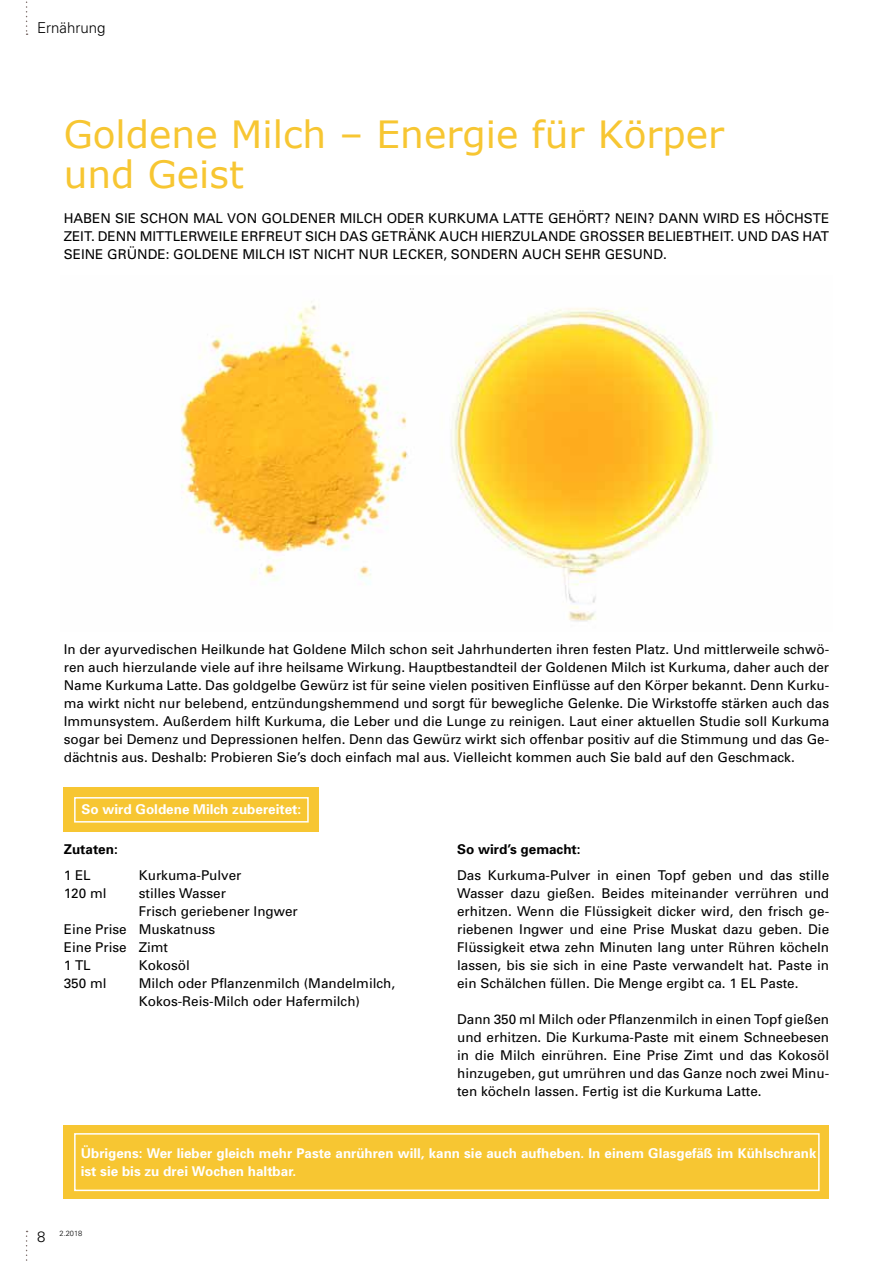
<style>
.page{position:relative;width:893px;height:1263px;background:#fff}
.page>*{position:absolute;margin:0;border:0;box-sizing:border-box;transform-origin:0 0}
.t1{font:37.5px/40.5px "Verdana";color:#f7c632}
.t2{font:300 15px "Univers";color:#000}
.t3{font:13.5px/18px "Univers";color:#000;text-align:justify}
.t4{font:700 13.5px/18px "Univers";color:#fff}
.t5{font:700 13.5px "Univers";color:#000}
.t6{font:300 7.5px "Univers";color:#000}
.s1{font-size:15px}
</style>
<div class="page">
<svg style="left:26px;top:1px;width:2px;height:34px"></svg>
<svg style="left:26px;top:1231px;width:2px;height:30px"></svg>
<div style="left:64px;top:1125px;width:765px;height:74px;background:#f7c632"></div>
<div style="left:64px;top:787px;width:255px;height:44px;background:#f7c632"></div>
<div style="left:74px;top:1133px;width:746px;height:58px;border:2px solid #fff"></div>
<div style="left:74px;top:797px;width:235px;height:25px;border:2px solid #fff"></div>
<img style="left:180px;top:301px;width:537px;height:321px">
<p class="t2" style="left:37px;top:19px;width:70px">Ernährung</p>
<h1 class="t1" style="left:64px;top:113px;width:662px">Goldene Milch – Energie für Körper und Geist</h1>
<p class="t3" style="left:64px;top:209px;width:767px">HABEN SIE SCHON MAL VON GOLDENER MILCH ODER KURKUMA LATTE GEHÖRT? NEIN? DANN WIRD ES HÖCHSTE ZEIT. DENN MITTLERWEILE ERFREUT SICH DAS GETRÄNK AUCH HIERZULANDE GROSSER BELIEBTHEIT. UND DAS HAT SEINE GRÜNDE: GOLDENE MILCH IST NICHT NUR LECKER, SONDERN AUCH SEHR GESUND.</p>
<p class="t3" style="left:64px;top:640px;width:767px">In der ayurvedischen Heilkunde hat Goldene Milch schon seit Jahrhunderten ihren festen Platz. Und mittlerweile schwö&shy;ren auch hierzulande viele auf ihre heilsame Wirkung. Hauptbestandteil der Goldenen Milch ist Kurkuma, daher auch der Name Kurkuma Latte. Das goldgelbe Gewürz ist für seine vielen positiven Einflüsse auf den Körper bekannt. Denn Kurku&shy;ma wirkt nicht nur belebend, entzündungshemmend und sorgt für bewegliche Gelenke. Die Wirkstoffe stärken auch das Immunsystem. Außerdem hilft Kurkuma, die Leber und die Lunge zu reinigen. Laut einer aktuellen Studie soll Kurkuma sogar bei Demenz und Depressionen helfen. Denn das Gewürz wirkt sich offenbar positiv auf die Stimmung und das Ge&shy;dächtnis aus. Deshalb: Probieren Sie’s doch einfach mal aus. Vielleicht kommen auch Sie bald auf den Geschmack.</p>
<p class="t4" style="left:81px;top:800px;width:221px">So wird Goldene Milch zubereitet:</p>
<p class="t5" style="left:64px;top:840px;width:56px">Zutaten:</p>
<p class="t3" style="left:64px;top:866px;width:29px">1 EL</p>
<p class="t3" style="left:139px;top:866px;width:104px">Kurkuma-Pulver</p>
<p class="t3" style="left:64px;top:884px;width:44px">120 ml</p>
<p class="t3" style="left:139px;top:884px;width:89px">stilles Wasser</p>
<p class="t3" style="left:139px;top:902px;width:161px">Frisch geriebener Ingwer</p>
<p class="t3" style="left:64px;top:920px;width:153px">Eine Prise Muskatnuss</p>
<p class="t3" style="left:64px;top:938px;width:106px">Eine Prise Zimt</p>
<p class="t3" style="left:64px;top:956px;width:29px">1 TL</p>
<p class="t3" style="left:139px;top:956px;width:53px">Kokosöl</p>
<p class="t3" style="left:64px;top:974px;width:44px">350 ml</p>
<p class="t3" style="left:139px;top:974px;width:258px">Milch oder Pflanzenmilch (Mandelmilch,<br>Kokos-Reis-Milch oder Hafermilch)</p>
<p class="t5" style="left:457px;top:840px;width:125px">So wird’s gemacht:</p>
<p class="t3" style="left:457px;top:866px;width:374px">Das Kurkuma-Pulver in einen Topf geben und das stille Wasser dazu gießen. Beides miteinander verrühren und erhitzen. Wenn die Flüssigkeit dicker wird, den frisch ge&shy;riebenen Ingwer und eine Prise Muskat dazu geben. Die Flüssigkeit etwa zehn Minuten lang unter Rühren köcheln lassen, bis sie sich in eine Paste verwandelt hat. Paste in ein Schälchen füllen. Die Menge ergibt ca. 1 EL Paste.</p>
<p class="t3" style="left:457px;top:1010px;width:374px">Dann 350 ml Milch oder Pflanzenmilch in einen Topf gießen und erhitzen. Die Kurkuma-Paste mit einem Schneebesen in die Milch einrühren. Eine Prise Zimt und das Kokosöl hinzugeben, gut umrühren und das Ganze noch zwei Minu&shy;ten köcheln lassen. Fertig ist die Kurkuma Latte.</p>
<p class="t4" style="left:81px;top:1144px;width:737px">Übrigens: Wer lieber gleich mehr Paste anrühren will, kann sie auch aufheben. In einem Glasgefäß im Kühlschrank ist sie bis zu drei Wochen haltbar.</p>
<p class="t6" style="left:37px;top:1229px;width:47px"><span class="s1">8</span> 2.2018</p>
</div>
